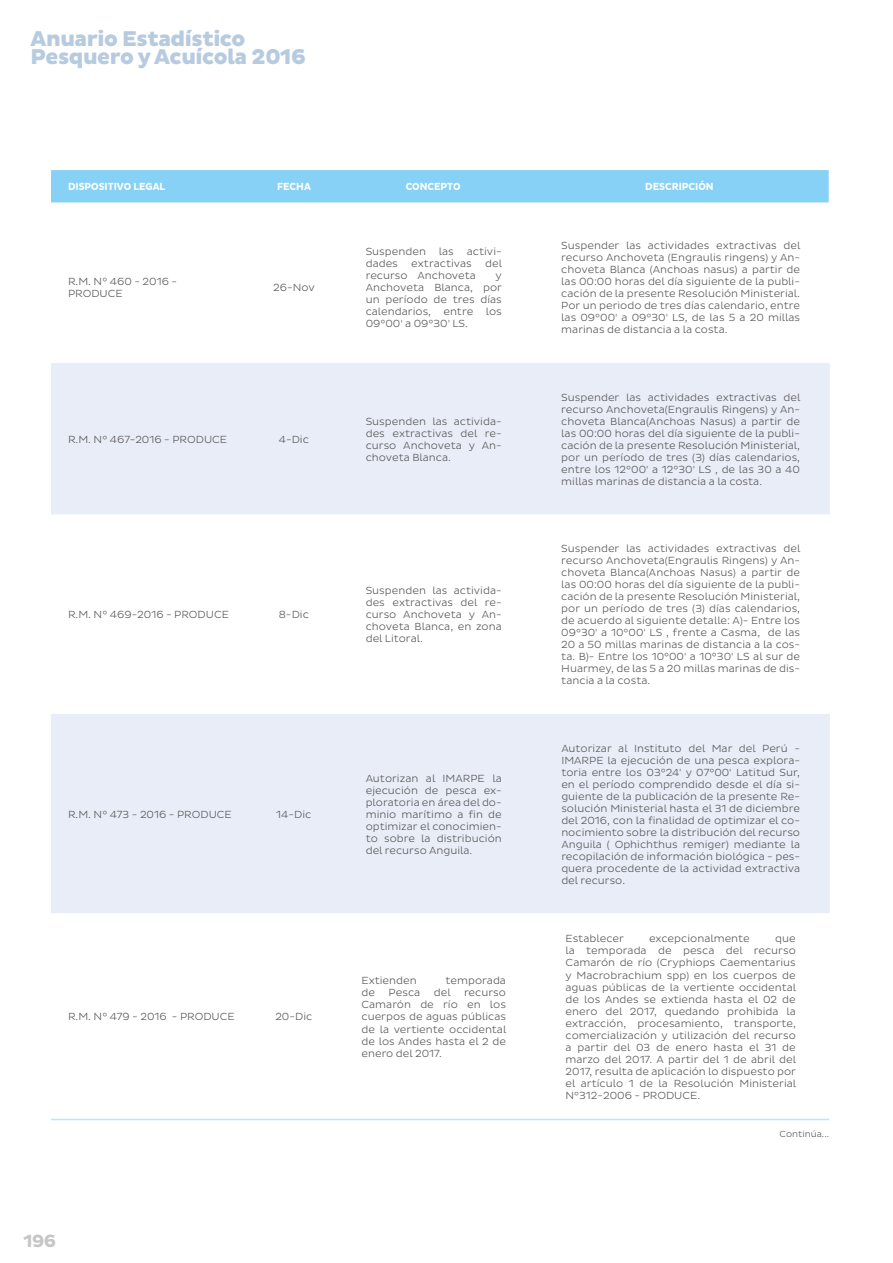
<style>
.page{position:relative;width:893px;height:1263px;background:#fff}
.page>*{position:absolute;margin:0;border:0;box-sizing:border-box;transform-origin:0 0}
.t1{font:800 21.75px/18px "Pluto Sans";letter-spacing:-.02em;color:#b7cbe0}
.t2{font:700 18px "Pluto Sans";color:#c6c6c6}
.t3{font:300 10.5px/12px "Pluto Sans";color:#575756;text-align:justify}
.t4{font:700 10.5px "Pluto Sans";color:#fff;scale:.9 1}
.t5{font:300 9px "Pluto Sans";color:#575756}
</style>
<div class="page">
<svg style="left:51px;top:363px;width:779px;height:550px;fill:#e9edf8"></svg>
<hr style="left:51px;top:1119px;width:778px;height:1px;background:#bee4fa">
<div style="left:51px;top:170px;width:778px;height:32px;background:#86d1f5"></div>
<h1 class="t1" style="left:31px;top:31px;width:277px">Anuario Estadístico<br>Pesquero y Acuícola 2016</h1>
<p class="t4" style="left:68px;top:181px;width:110px">DISPOSITIVO LEGAL</p>
<p class="t4" style="left:277px;top:181px;width:39px">FECHA</p>
<p class="t4" style="left:406px;top:181px;width:62px">CONCEPTO</p>
<p class="t4" style="left:645px;top:181px;width:78px">DESCRIPCIÓN</p>
<p class="t3" style="left:68px;top:276px;width:111px">R.M. N° 460 - 2016 -<br>PRODUCE</p>
<p class="t3" style="left:273px;top:282px;width:43px">26-Nov</p>
<p class="t3" style="left:68px;top:433px;width:161px">R.M. N° 467-2016 - PRODUCE</p>
<p class="t3" style="left:279px;top:433px;width:32px">4-Dic</p>
<p class="t3" style="left:68px;top:609px;width:163px">R.M. N° 469-2016 - PRODUCE</p>
<p class="t3" style="left:279px;top:609px;width:32px">8-Dic</p>
<p class="t3" style="left:366px;top:246px;width:138px">Suspenden las activi&shy;dades</p>
<p class="t3" style="left:411px;top:258px;width:62px">extractivas</p>
<p class="t3" style="left:485px;top:258px;width:18px">del</p>
<p class="t3" style="left:366px;top:270px;width:112px">recurso Anchoveta</p>
<p class="t3" style="left:366px;top:270px;width:138px;text-indent:130px">y Anchoveta Blanca, por un período de tres días calendarios, entre los 09°00' a 09°30' LS.</p>
<p class="t3" style="left:366px;top:415px;width:138px">Suspenden las activida&shy;des extractivas del re&shy;curso Anchoveta y An&shy;choveta Blanca.</p>
<p class="t3" style="left:366px;top:585px;width:138px">Suspenden las activida&shy;des extractivas del re&shy;curso Anchoveta y An&shy;choveta Blanca, en zona del Litoral.</p>
<p class="t3" style="left:68px;top:808px;width:165px">R.M. N° 473 - 2016 - PRODUCE</p>
<p class="t3" style="left:276px;top:808px;width:37px">14-Dic</p>
<p class="t3" style="left:68px;top:1011px;width:168px">R.M. N° 479 - 2016 - PRODUCE</p>
<p class="t3" style="left:275px;top:1011px;width:39px">20-Dic</p>
<p class="t3" style="left:366px;top:772px;width:138px">Autorizan al IMARPE la ejecución de pesca ex&shy;ploratoria en área del do&shy;minio marítimo a fin de optimizar el conocimien&shy;to sobre la distribución del recurso Anguila.</p>
<p class="t3" style="left:361px;top:975px;width:57px">Extienden</p>
<p class="t3" style="left:445px;top:975px;width:62px">temporada</p>
<p class="t3" style="left:361px;top:987px;width:15px">de</p>
<p class="t3" style="left:389px;top:987px;width:33px">Pesca</p>
<p class="t3" style="left:434px;top:987px;width:18px">del</p>
<p class="t3" style="left:361px;top:987px;width:146px;text-indent:103px">recurso Camarón de río en los cuerpos de aguas públicas de la vertiente occidental de los Andes hasta el 2 de enero del 2017.</p>
<h2 class="t2" style="left:23px;top:1230px;width:34px">196</h2>
<p class="t3" style="left:561px;top:240px;width:241px">Suspender las actividades extractivas del recurso Anchoveta (Engraulis ringens) y An&shy;choveta Blanca (Anchoas nasus) a partir de las 00:00 horas del día siguiente de la publi&shy;cación de la presente Resolución Ministerial.<br>Por un periodo de tres días calendario, entre las 09°00' a 09°30' LS, de las 5 a 20 millas marinas de distancia a la costa.</p>
<p class="t3" style="left:561px;top:391px;width:241px">Suspender las actividades extractivas del recurso Anchoveta(Engraulis Ringens) y An&shy;choveta Blanca(Anchoas Nasus) a partir de las 00:00 horas del día siguiente de la publi&shy;cación de la presente Resolución Ministerial, por un período de tres (3) días calendarios, entre los 12°00' a 12°30' LS , de las 30 a 40 millas marinas de distancia a la costa.</p>
<p class="t3" style="left:561px;top:543px;width:241px">Suspender las actividades extractivas del recurso Anchoveta(Engraulis Ringens) y An&shy;choveta Blanca(Anchoas Nasus) a partir de las 00:00 horas del día siguiente de la publi&shy;cación de la presente Resolución Ministerial, por un período de tres (3) días calendarios, de acuerdo al siguiente detalle: A)- Entre los 09°30' a 10°00' LS , frente a Casma, de las 20 a 50 millas marinas de distancia a la cos&shy;ta. B)- Entre los 10°00' a 10°30' LS al sur de Huarmey, de las 5 a 20 millas marinas de dis&shy;tancia a la costa.</p>
<p class="t3" style="left:561px;top:742px;width:240px">Autorizar al Instituto del Mar del Perú - IMARPE la ejecución de una pesca explora&shy;toria entre los 03°24' y 07°00' Latitud Sur, en el período comprendido desde el día si&shy;guiente de la publicación de la presente Re&shy;solución Ministerial hasta el 31 de diciembre del 2016, con la finalidad de optimizar el co&shy;nocimiento sobre la distribución del recurso Anguila ( Ophichthus remiger) mediante la recopilación de información biológica - pes&shy;quera procedente de la actividad extractiva del recurso.</p>
<p class="t3" style="left:566px;top:933px;width:60px">Establecer</p>
<p class="t3" style="left:649px;top:933px;width:102px">excepcionalmente</p>
<p class="t3" style="left:566px;top:933px;width:232px;text-indent:210px">que la temporada de pesca del recurso Camarón de río (Cryphiops Caementarius y Macrobrachium spp) en los cuerpos de aguas públicas de la vertiente occidental de los Andes se extienda hasta el 02 de enero del 2017, quedando prohibida la extracción, procesamiento, transporte, comercialización y utilización del recurso a partir del 03 de enero hasta el 31 de marzo del 2017. A partir del 1 de abril del 2017, resulta de aplicación lo dispuesto por el artículo 1 de la Resolución Ministerial N°312-2006 - PRODUCE.</p>
<p class="t5" style="left:779px;top:1129px;width:51px">Continúa...</p>
</div>
